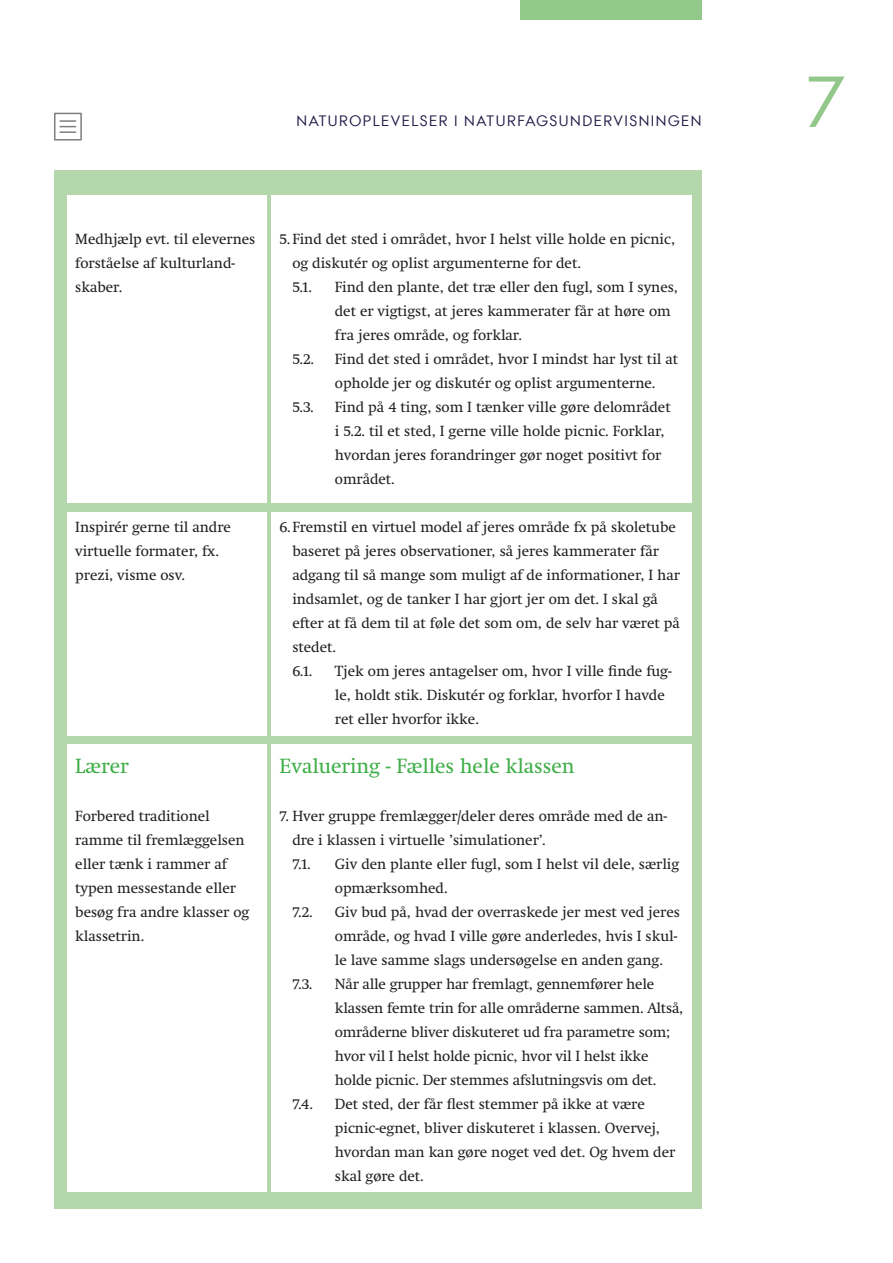
<style>
.page{position:relative;width:893px;height:1263px;background:#fff}
.page>*{position:absolute;margin:0;border:0;box-sizing:border-box;transform-origin:0 0}
.t1{font:72px "AU Passata";color:#92c889}
.t2{font:21px "Swift Neue LT Pro";color:#40ae49}
.t3{font:15px/24px "Swift Neue LT Pro";color:#231f20}
.t4{font:15px "AU Passata";letter-spacing:.1em;color:#1c1141}
</style>
<div class="page">
<div style="left:54px;top:113px;width:28px;height:28px;border:2px solid #7c7f81"></div>
<svg style="left:60px;top:120px;width:16px;height:13px"></svg>
<div style="left:520px;top:0;width:182px;height:20px;background:#92c889"></div>
<div style="left:54px;top:170px;width:648px;height:1039px;background:#b5d7ac"></div>
<div style="left:271px;top:196px;width:421px;height:307px;background:#fff"></div>
<div style="left:67px;top:196px;width:200px;height:307px;background:#fff"></div>
<div style="left:271px;top:512px;width:421px;height:224px;background:#fff"></div>
<div style="left:67px;top:512px;width:200px;height:224px;background:#fff"></div>
<div style="left:271px;top:744px;width:421px;height:448px;background:#fff"></div>
<div style="left:67px;top:744px;width:200px;height:448px;background:#fff"></div>
<p class="t4" style="left:296px;top:112px;width:407px">NATUROPLEVELSER I NATURFAGSUNDERVISNINGEN</p>
<p class="t3" style="left:75px;top:227px;width:182px">Medhjælp evt. til elevernes forståelse af kulturland&shy;skaber.</p>
<p class="t3" style="left:75px;top:515px;width:157px">Inspirér gerne til andre virtuelle formater, fx. prezi, visme osv.</p>
<h2 class="t2" style="left:75px;top:753px;width:55px">Lærer</h2>
<p class="t3" style="left:75px;top:804px;width:176px">Forbered traditionel ramme til fremlæggelsen eller tænk i rammer af typen messestande eller besøg fra andre klasser og klassetrin.</p>
<p class="t3" style="left:292px;top:227px;width:384px;text-indent:-13px">5. Find det sted i området, hvor I helst ville holde en picnic, og diskutér og oplist argumenterne for det.<br>5.1.</p>
<p class="t3" style="left:335px;top:275px;width:345px">Find den plante, det træ eller den fugl, som I synes, det er vigtigst, at jeres kammerater får at høre om fra jeres område, og forklar.</p>
<p class="t3" style="left:292px;top:347px;width:23px">5.2.</p>
<p class="t3" style="left:335px;top:347px;width:345px">Find det sted i området, hvor I mindst har lyst til at opholde jer og diskutér og oplist argumenterne.</p>
<p class="t3" style="left:292px;top:395px;width:23px">5.3.</p>
<p class="t3" style="left:335px;top:395px;width:337px">Find på 4 ting, som I tænker ville gøre delområdet i 5.2. til et sted, I gerne ville holde picnic. Forklar, hvordan jeres forandringer gør noget positivt for området.</p>
<p class="t3" style="left:292px;top:515px;width:389px;text-indent:-13px">6.Fremstil en virtuel model af jeres område fx på skoletube baseret på jeres observationer, så jeres kammerater får adgang til så mange som muligt af de informationer, I har indsamlet, og de tanker I har gjort jer om det. I skal gå efter at få dem til at føle det som om, de selv har været på stedet.<br>6.1.</p>
<p class="t3" style="left:335px;top:659px;width:338px">Tjek om jeres antagelser om, hvor I ville finde fug&shy;le, holdt stik. Diskutér og forklar, hvorfor I havde ret eller hvorfor ikke.</p>
<h2 class="t2" style="left:280px;top:753px;width:296px">Evaluering - Fælles hele klassen</h2>
<p class="t3" style="left:292px;top:804px;width:376px;text-indent:-13px">7. Hver gruppe fremlægger/deler deres område med de an&shy;dre i klassen i virtuelle ’simulationer’.<br>7.1.</p>
<p class="t3" style="left:335px;top:852px;width:346px">Giv den plante eller fugl, som I helst vil dele, særlig opmærksomhed.</p>
<p class="t3" style="left:292px;top:900px;width:22px">7.2.</p>
<p class="t3" style="left:335px;top:900px;width:347px">Giv bud på, hvad der overraskede jer mest ved jeres område, og hvad I ville gøre anderledes, hvis I skul&shy;le lave samme slags undersøgelse en anden gang.</p>
<p class="t3" style="left:292px;top:972px;width:22px">7.3.</p>
<p class="t3" style="left:335px;top:972px;width:350px">Når alle grupper har fremlagt, gennemfører hele klassen femte trin for alle områderne sammen. Altså, områderne bliver diskuteret ud fra parametre som; hvor vil I helst holde picnic, hvor vil I helst ikke holde picnic. Der stemmes afslutningsvis om det.</p>
<p class="t3" style="left:292px;top:1092px;width:22px">7.4.</p>
<p class="t3" style="left:335px;top:1092px;width:342px">Det sted, der får flest stemmer på ikke at være picnic-egnet, bliver diskuteret i klassen. Overvej, hvordan man kan gøre noget ved det. Og hvem der skal gøre det.</p>
<h1 class="t1" style="left:805px;top:60px;width:43px">7</h1>
</div>
